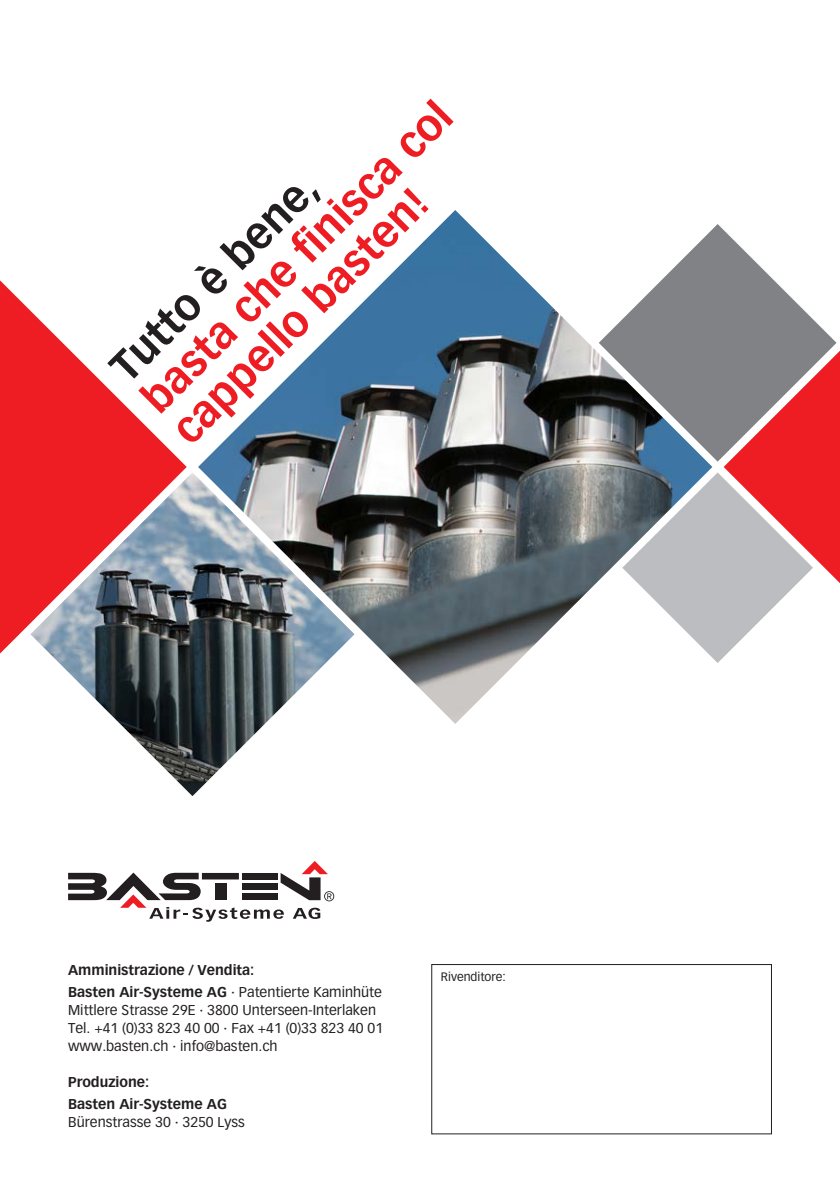
<style>
.page{position:relative;width:840px;height:1191px;background:#fff}
.page>*{position:absolute;margin:0;border:0;box-sizing:border-box;transform-origin:0 0}
.t1{font:700 42px/44px "Vectora LT Std";color:#ee1d23}
.t2{font:700 42px "Vectora LT Std";color:#231f20}
.t3{font:14px/18px "Vectora LT Std";color:#231f20}
.t4{font:700 14px/22px "Vectora LT Std";color:#231f20}
.t5{font:12px "Vectora LT Std";color:#231f20}
.s1{font-weight:400}
</style>
<div class="page">
<svg style="left:68px;top:861px;width:266px;height:60px"></svg>
<div style="left:431px;top:964px;width:340px;height:170px;border:1px solid #231f20"></div>
<img style="left:198px;top:210px;width:424px;height:514px">
<svg style="left:0;top:280px;width:187px;height:373px;fill:#ee1d23"></svg>
<svg style="left:622px;top:352px;width:217px;height:311px"></svg>
<svg style="left:598px;top:224px;width:238px;height:237px;fill:#808285"></svg>
<img style="left:30px;top:472px;width:324px;height:324px">
<h1 class="t1" style="left:133px;top:389px;width:420px;rotate:-45deg">basta che finisca col cappello basten!</h1>
<h1 class="t2" style="left:99px;top:356px;width:275px;rotate:-45deg">Tutto è bene,</h1>
<p class="t4" style="left:68px;top:959px;width:315px">Amministrazione / Vendita:<br>Basten Air-Systeme AG <span class="s1">· Patentierte Kaminhüte</span></p>
<p class="t3" style="left:68px;top:1001px;width:316px">Mittlere Strasse 29E · 3800 Unterseen-Interlaken<br>Tel. +41 (0)33 823 40 00 · Fax +41 (0)33 823 40 01 www.basten.ch · info@basten.ch</p>
<p class="t4" style="left:68px;top:1071px;width:160px">Produzione:<br>Basten Air-Systeme AG</p>
<p class="t3" style="left:68px;top:1113px;width:178px">Bürenstrasse 30 · 3250 Lyss</p>
<p class="t5" style="left:441px;top:969px;width:66px">Rivenditore:</p>
</div>
